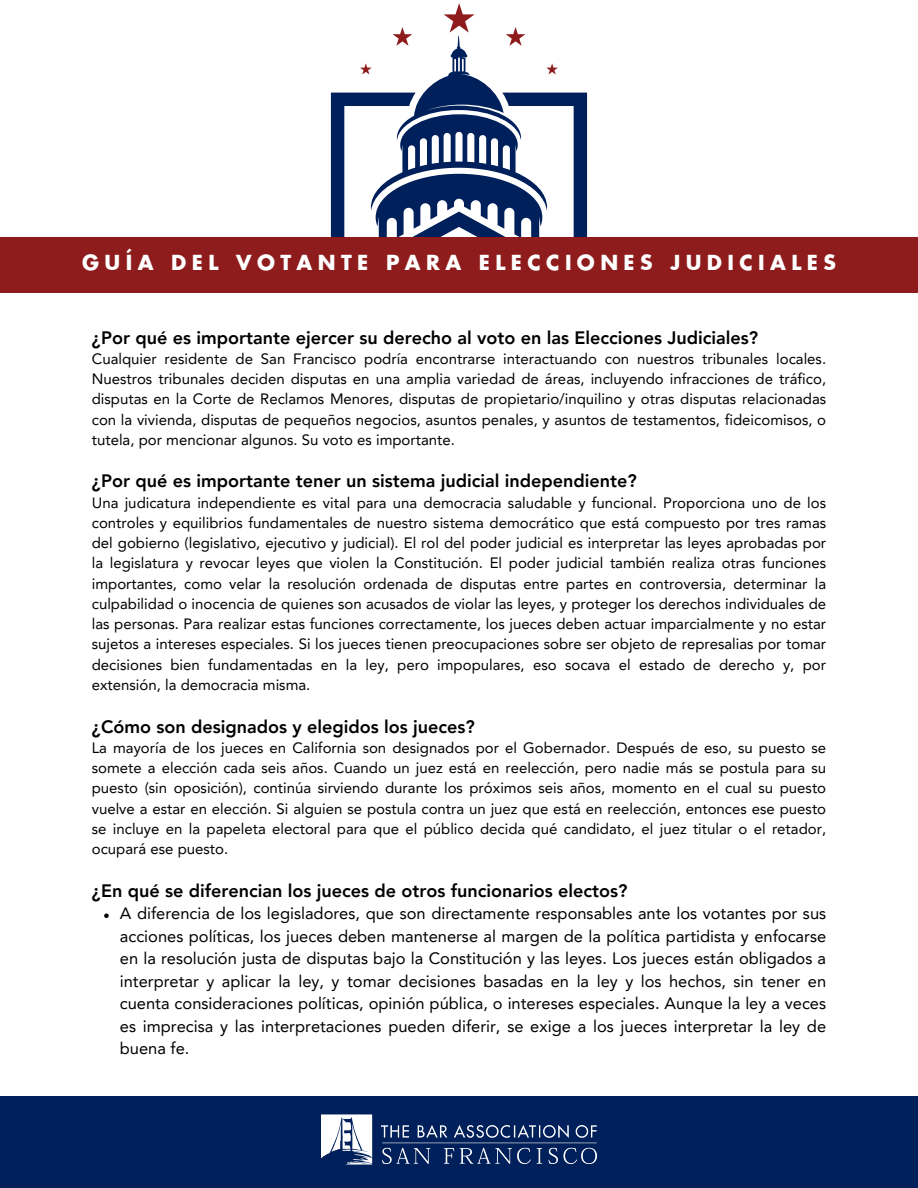
<style>
.page{position:relative;width:918px;height:1188px;background:#fff}
.page>*{position:absolute;margin:0;border:0;box-sizing:border-box;transform-origin:0 0}
.t1{font:700 20.25px "Futura";letter-spacing:.265em;color:#fff}
.t2{font:800 18px "Avenir LT Pro";color:#000}
.t3{font:16.5px/22.5px "Avenir LT Pro";color:#000;text-align:justify}
.t4{font:15px/20.2px "Avenir LT Pro";color:#000;text-align:justify}
</style>
<div class="page">
<div style="left:0;top:1096px;width:918px;height:92px;background:#00205b"></div>
<img style="left:321px;top:1114px;width:276px;height:51px">
<svg style="left:331px;top:3px;width:256px;height:234px"></svg>
<div style="left:0;top:237px;width:918px;height:56px;background:#8e1c1c"></div>
<svg style="left:104px;top:914px;width:5px;height:4px"></svg>
<h2 class="t1" style="left:82px;top:254px;width:755px">GUÍA DEL VOTANTE PARA ELECCIONES JUDICIALES</h2>
<p class="t2" style="left:92px;top:330px;width:668px">¿Por qué es importante ejercer su derecho al voto en las Elecciones Judiciales?</p>
<p class="t4" style="left:92px;top:350px;width:736px">Cualquier residente de San Francisco podría encontrarse interactuando con nuestros tribunales locales.<br>Nuestros tribunales deciden disputas en una amplia variedad de áreas, incluyendo infracciones de tráfico, disputas en la Corte de Reclamos Menores, disputas de propietario/inquilino y otras disputas relacionadas con la vivienda, disputas de pequeños negocios, asuntos penales, y asuntos de testamentos, fideicomisos, o tutela, por mencionar algunos. Su voto es importante.</p>
<p class="t2" style="left:92px;top:474px;width:547px">¿Por qué es importante tener un sistema judicial independiente?</p>
<h1 class="t4" style="left:92px;top:494px;width:736px">Una judicatura independiente es vital para una democracia saludable y funcional. Proporciona uno de los controles y equilibrios fundamentales de nuestro sistema democrático que está compuesto por tres ramas del gobierno (legislativo, ejecutivo y judicial). El rol del poder judicial es interpretar las leyes aprobadas por la legislatura y revocar leyes que violen la Constitución. El poder judicial también realiza otras funciones importantes, como velar la resolución ordenada de disputas entre partes en controversia, determinar la culpabilidad o inocencia de quienes son acusados de violar las leyes, y proteger los derechos individuales de las personas. Para realizar estas funciones correctamente, los jueces deben actuar imparcialmente y no estar sujetos a intereses especiales. Si los jueces tienen preocupaciones sobre ser objeto de represalias por tomar decisiones bien fundamentadas en la ley, pero impopulares, eso socava el estado de derecho y, por extensión, la democracia misma.</h1>
<p class="t2" style="left:92px;top:719px;width:384px">¿Cómo son designados y elegidos los jueces?</p>
<p class="t4" style="left:92px;top:739px;width:736px">La mayoría de los jueces en California son designados por el Gobernador. Después de eso, su puesto se somete a elección cada seis años. Cuando un juez está en reelección, pero nadie más se postula para su puesto (sin oposición), continúa sirviendo durante los próximos seis años, momento en el cual su puesto vuelve a estar en elección. Si alguien se postula contra un juez que está en reelección, entonces ese puesto se incluye en la papeleta electoral para que el público decida qué candidato, el juez titular o el retador, ocupará ese puesto.</p>
<p class="t2" style="left:92px;top:883px;width:537px">¿En qué se diferencian los jueces de otros funcionarios electos?</p>
<p class="t3" style="left:120px;top:904px;width:708px">A diferencia de los legisladores, que son directamente responsables ante los votantes por sus acciones políticas, los jueces deben mantenerse al margen de la política partidista y enfocarse en la resolución justa de disputas bajo la Constitución y las leyes. Los jueces están obligados a interpretar y aplicar la ley, y tomar decisiones basadas en la ley y los hechos, sin tener en cuenta consideraciones políticas, opinión pública, o intereses especiales. Aunque la ley a veces es imprecisa y las interpretaciones pueden diferir, se exige a los jueces interpretar la ley de buena fe.</p>
</div>
